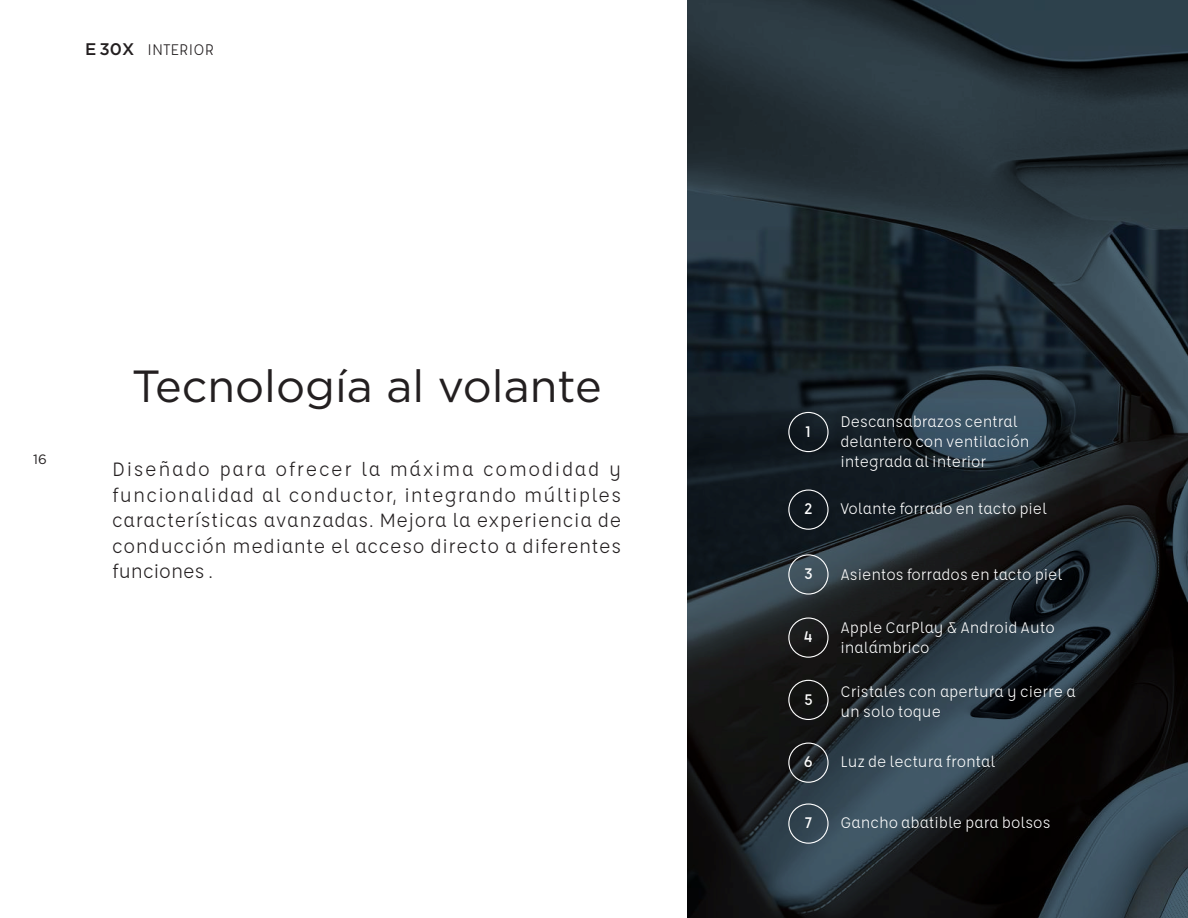
<style>
.page{position:relative;width:1188px;height:918px;background:#fff}
.page>*{position:absolute;margin:0;border:0;box-sizing:border-box;transform-origin:0 0}
.t1{font:45px "Gotham";color:#231f20}
.t2{font:21px/25.5px "Affogato";letter-spacing:.03em;color:#231f20;text-align:justify}
.t3{font:16.8px/20.1px "Affogato";color:#fff}
.t4{font:16.8px "Affogato";color:#231f20}
.t5{font:500 16.8px "Affogato";color:#fff}
.t6{font:500 16.8px "Gotham";color:#231f20}
.t7{font:13.5px "Gotham";color:#231f20}
</style>
<div class="page">
<svg style="left:687px;top:0;width:501px;height:918px;background:#202a31"></svg>
<div style="left:788px;top:412px;width:41px;height:40px;border:1px solid #fff;border-radius:50%"></div>
<div style="left:788px;top:490px;width:41px;height:40px;border:1px solid #fff;border-radius:50%"></div>
<div style="left:788px;top:554px;width:41px;height:41px;border:1px solid #fff;border-radius:50%"></div>
<div style="left:788px;top:617px;width:41px;height:41px;border:1px solid #fff;border-radius:50%"></div>
<div style="left:788px;top:680px;width:41px;height:40px;border:1px solid #fff;border-radius:50%"></div>
<div style="left:788px;top:743px;width:41px;height:40px;border:1px solid #fff;border-radius:50%"></div>
<div style="left:788px;top:803px;width:41px;height:41px;border:1px solid #fff;border-radius:50%"></div>
<p class="t6" style="left:85px;top:38px;width:51px">E 30X</p>
<p class="t4" style="left:147px;top:39px;width:68px">INTERIOR</p>
<p class="t7" style="left:33px;top:451px;width:15px">16</p>
<h1 class="t1" style="left:132px;top:357px;width:471px">Tecnología al volante</h1>
<p class="t2" style="left:112px;top:456px;width:511px">Diseñado para ofrecer la máxima comodidad y funcionalidad al conductor, integrando múltiples características avanzadas. Mejora la experiencia de conducción mediante el acceso directo a diferentes funciones .</p>
<p class="t5" style="left:806px;top:421px;width:7px">1</p>
<p class="t5" style="left:804px;top:498px;width:10px">2</p>
<p class="t5" style="left:804px;top:563px;width:10px">3</p>
<p class="t5" style="left:804px;top:626px;width:10px">4</p>
<p class="t5" style="left:804px;top:688px;width:10px">5</p>
<p class="t5" style="left:804px;top:751px;width:11px">6</p>
<p class="t5" style="left:805px;top:812px;width:9px">7</p>
<p class="t3" style="left:840px;top:411px;width:191px">Descansabrazos central delantero con ventilación integrada al interior</p>
<p class="t3" style="left:840px;top:499px;width:208px">Volante forrado en tacto piel</p>
<p class="t3" style="left:840px;top:565px;width:223px">Asientos forrados en tacto piel</p>
<p class="t3" style="left:840px;top:617px;width:216px">Apple CarPlay &amp; Android Auto inalámbrico</p>
<p class="t3" style="left:840px;top:681px;width:237px">Cristales con apertura y cierre a un solo toque</p>
<p class="t3" style="left:840px;top:752px;width:156px">Luz de lectura frontal</p>
<p class="t3" style="left:840px;top:813px;width:212px">Gancho abatible para bolsos</p>
</div>
